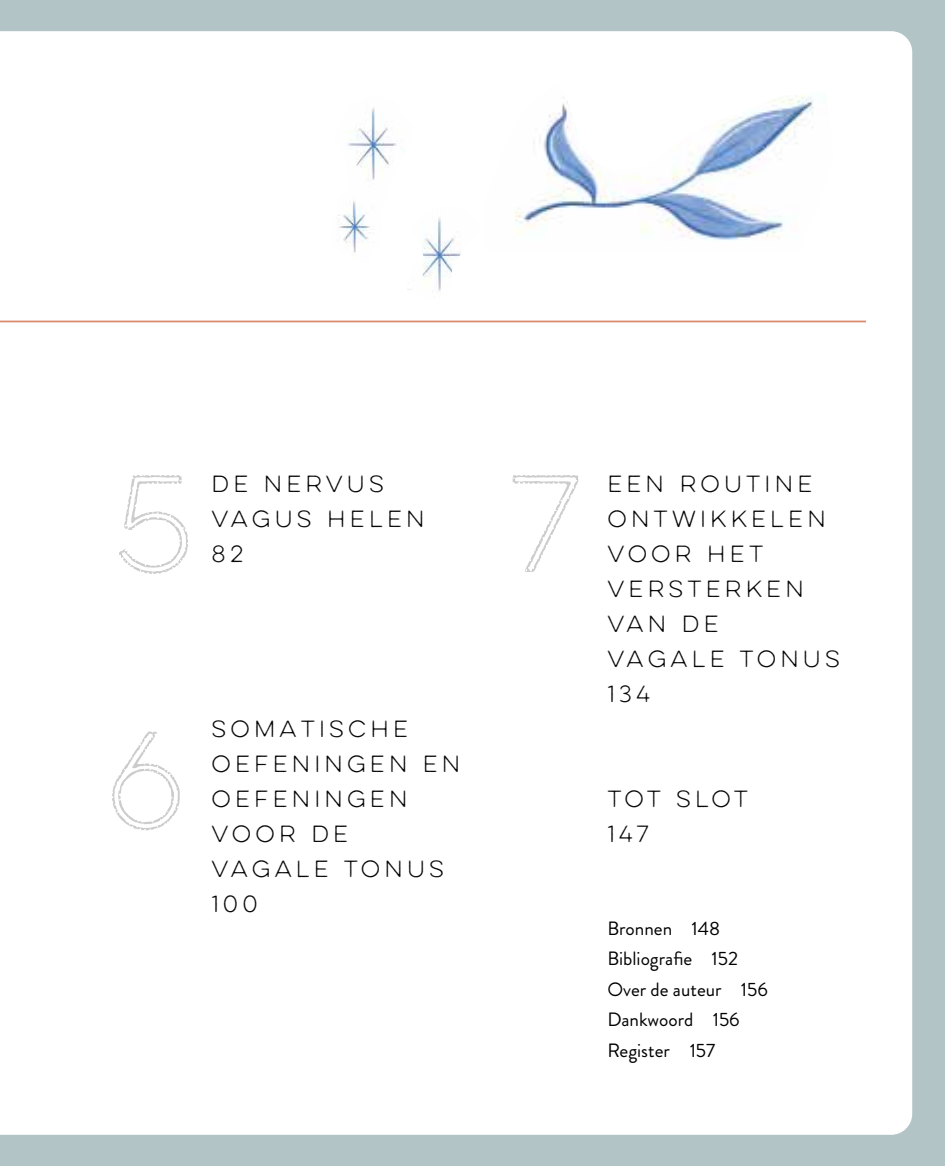
<style>
.page{position:relative;width:945px;height:1166px;background:#b3c4c7}
.page>*{position:absolute;margin:0;border:0;box-sizing:border-box;transform-origin:0 0}
.t1{font:122.5px "Lulo Outline";color:#ccc}
.t2{font:21px/35px "Lulo One";color:#000}
.t3{font:21px/35px "Lulo One";letter-spacing:-.06em;color:#000}
.t4{font:19.25px/30.4px "Brandon Grotesque";color:#000}
</style>
<div class="page">
<div style="left:0;top:31px;width:912px;height:1103px;background:#fff"></div>
<img style="left:328px;top:96px;width:86px;height:168px">
<img style="left:405px;top:206px;width:75px;height:96px">
<img style="left:485px;top:84px;width:348px;height:166px">
<hr style="left:0;top:320px;width:866px;height:2px;background:#da8a6b">
<div style="left:100px;top:721px;width:110px;height:145px;background:#fff"></div>
<div style="left:98px;top:464px;width:121px;height:146px;background:#fff"></div>
<div style="left:495px;top:464px;width:110px;height:146px;background:#fff"></div>
<h1 class="t1" style="left:113px;top:439px;width:107px">5</h1>
<h1 class="t1" style="left:508px;top:439px;width:99px">7</h1>
<p class="t2" style="left:212px;top:466px;width:219px">DE NERVUS<br>VAGUS HELEN<br>82</p>
<h1 class="t1" style="left:106px;top:695px;width:106px">6</h1>
<p class="t2" style="left:212px;top:711px;width:254px">SOMATISCHE<br>OEFENINGEN EN<br>OEFENINGEN<br>VOOR DE<br>VAGALE TONUS<br>100</p>
<p class="t2" style="left:607px;top:466px;width:238px">EEN ROUTINE<br>ONTWIKKELEN<br>VOOR HET<br>VERSTERKEN<br>VAN DE<br>VAGALE TONUS<br>134</p>
<p class="t3" style="left:607px;top:781px;width:146px">TOT SLOT<br>147</p>
<p class="t4" style="left:607px;top:913px;width:162px">Bronnen 148<br>Bibliografie 152<br>Over de auteur 156<br>Dankwoord 156<br>Register 157</p>
</div>
